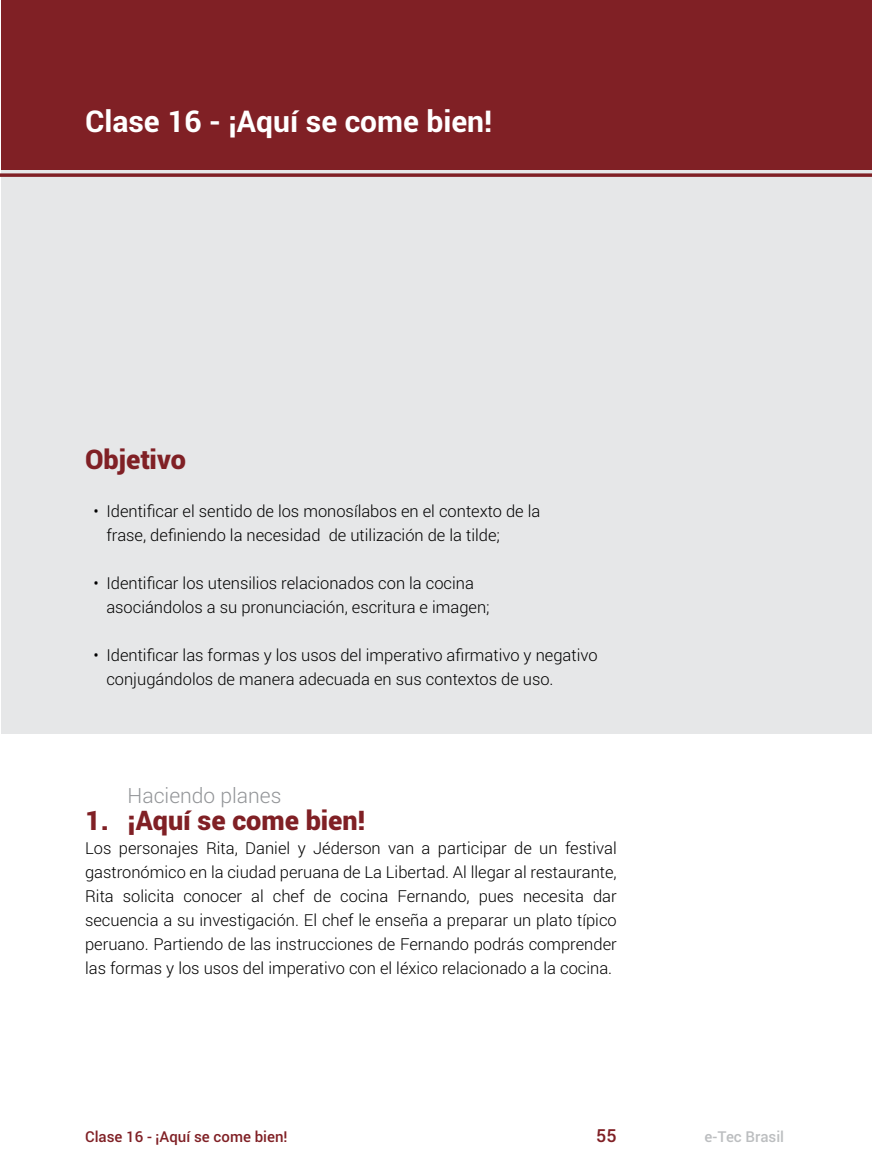
<style>
.page{position:relative;width:872px;height:1170px;background:#fff}
.page>*{position:absolute;margin:0;border:0;box-sizing:border-box;transform-origin:0 0}
.t1{font:700 30px "Roboto";color:#fff}
.t2{font:900 27px "Roboto";color:#802025}
.t3{font:300 21px "Roboto";color:#939598}
.t4{font:500 18px "Roboto";color:#802025}
.t5{font:300 16.5px/24px "Roboto";color:#000}
.t6{font:500 15px "Roboto";color:#802025}
.t7{font:500 15px "Roboto";color:#bcbec0}
</style>
<div class="page">
<div style="left:1px;top:149px;width:871px;height:584px;background:#e6e7e8"></div>
<div style="left:1px;top:0;width:871px;height:170px;background:#802025"></div>
<hr style="left:0;top:174px;width:872px;height:3px;background:#802025">
<h1 class="t1" style="left:85px;top:101px;width:409px">Clase 16 - ¡Aquí se come bien!</h1>
<h2 class="t2" style="left:85px;top:440px;width:102px">Objetivo</h2>
<p class="t5" style="left:106px;top:499px;width:435px;text-indent:-13px">• Identificar el sentido de los monosílabos en el contexto de la frase, definiendo la necesidad de utilización de la tilde;</p>
<p class="t5" style="left:106px;top:571px;width:385px;text-indent:-13px">• Identificar los utensilios relacionados con la cocina asociándolos a su pronunciación, escritura e imagen;</p>
<p class="t5" style="left:106px;top:643px;width:493px;text-indent:-13px">• Identificar las formas y los usos del imperativo afirmativo y negativo conjugándolos de manera adecuada en sus contextos de uso.</p>
<p class="t3" style="left:128px;top:780px;width:155px">Haciendo planes</p>
<h2 class="t2" style="left:85px;top:800px;width:282px">1. ¡Aquí se come bien!</h2>
<p class="t5" style="left:85px;top:835px;width:533px;text-align:justify">Los personajes Rita, Daniel y Jéderson van a participar de un festival gastronómico en la ciudad peruana de La Libertad. Al llegar al restaurante, Rita solicita conocer al chef de cocina Fernando, pues necesita dar secuencia a su investigación. El chef le enseña a preparar un plato típico peruano. Partiendo de las instrucciones de Fernando podrás comprender las formas y los usos del imperativo con el léxico relacionado a la cocina.</p>
<p class="t6" style="left:85px;top:1125px;width:204px">Clase 16 - ¡Aquí se come bien!</p>
<p class="t4" style="left:596px;top:1122px;width:22px">55</p>
<p class="t7" style="left:704px;top:1125px;width:81px">e-Tec Brasil</p>
</div>
